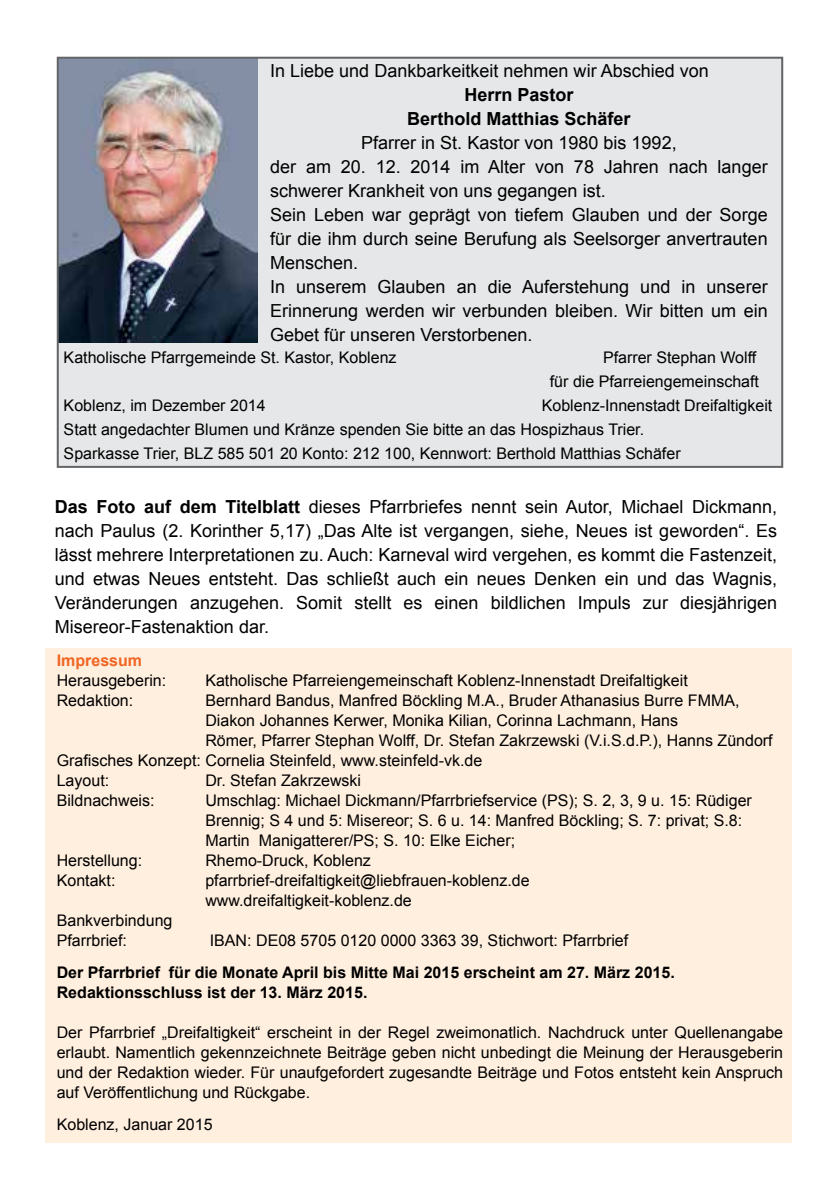
<style>
.page{position:relative;width:840px;height:1191px;background:#fff}
.page>*{position:absolute;margin:0;border:0;box-sizing:border-box;transform-origin:0 0}
.t1{font:18px/24px "Arial";color:#000}
.t2{font:700 18px/24px "Arial";color:#000;text-align:center}
.t3{font:16px/20px "Arial";color:#000}
.t4{font:700 16px/20px "Arial";color:#000}
.t5{font:700 16px "Arial";color:#f26522}
.s1{font-weight:700}
</style>
<div class="page">
<div style="left:45px;top:648px;width:746px;height:494px;background:#ffefdf"></div>
<div style="left:58px;top:58px;width:723px;height:409px;background:#e6e7e8"></div>
<img style="left:60px;top:60px;width:197px;height:282px">
<div style="left:57px;top:57px;width:725px;height:411px;border:2px solid #636466"></div>
<p class="t1" style="left:270px;top:58px;width:440px">In Liebe und Dankbarkeitkeit nehmen wir Abschied von</p>
<p class="t2" style="left:407px;top:83px;width:225px">Herrn Pastor<br>Berthold Matthias Schäfer</p>
<p class="t1" style="left:270px;top:130px;width:498px;text-indent:91px">Pfarrer in St. Kastor von 1980 bis 1992,<br>der am 20. 12. 2014 im Alter von 78 Jahren nach langer schwerer Krankheit von uns gegangen ist.<br>Sein Leben war geprägt von tiefem Glauben und der Sorge für die ihm durch seine Berufung als Seelsorger anvertrauten Menschen.<br>In unserem Glauben an die Auferstehung und in unserer Erinnerung werden wir verbunden bleiben. Wir bitten um ein Gebet für unseren Verstorbenen.</p>
<p class="t3" style="left:64px;top:348px;width:334px">Katholische Pfarrgemeinde St. Kastor, Koblenz</p>
<p class="t3" style="left:549px;top:346px;width:210px;line-height:24px;text-align:right">Pfarrer Stephan Wolff<br>für die Pfarreiengemeinschaft</p>
<p class="t3" style="left:64px;top:396px;width:203px">Koblenz, im Dezember 2014</p>
<p class="t3" style="left:64px;top:394px;width:709px;line-height:24px;text-indent:478px">Koblenz-Innenstadt Dreifaltigkeit<br>Statt angedachter Blumen und Kränze spenden Sie bitte an das Hospizhaus Trier.<br>Sparkasse Trier, BLZ 585 501 20 Konto: 212 100, Kennwort: Berthold Matthias Schäfer</p>
<p class="t1" style="left:55px;top:494px;width:723px;text-align:justify"><span class="s1">Das Foto auf dem Titelblatt</span> dieses Pfarrbriefes nennt sein Autor, Michael Dickmann, nach Paulus (2. Korinther 5,17) „Das Alte ist vergangen, siehe, Neues ist geworden“. Es lässt mehrere Interpretationen zu. Auch: Karneval wird vergehen, es kommt die Fastenzeit, und etwas Neues entsteht. Das schließt auch ein neues Denken ein und das Wagnis, Veränderungen anzugehen. Somit stellt es einen bildlichen Impuls zur diesjährigen Misereor-Fastenaktion dar.</p>
<p class="t5" style="left:57px;top:649px;width:87px">Impressum</p>
<p class="t3" style="left:57px;top:670px;width:111px">Herausgeberin:</p>
<p class="t3" style="left:205px;top:670px;width:483px">Katholische Pfarreiengemeinschaft Koblenz-Innenstadt Dreifaltigkeit</p>
<p class="t3" style="left:57px;top:690px;width:78px">Redaktion:</p>
<p class="t3" style="left:205px;top:690px;width:535px">Bernhard Bandus, Manfred Böckling M.A., Bruder Athanasius Burre FMMA,</p>
<p class="t3" style="left:205px;top:710px;width:474px">Diakon Johannes Kerwer, Monika Kilian, Corinna Lachmann, Hans</p>
<p class="t3" style="left:205px;top:730px;width:568px">Römer, Pfarrer Stephan Wolff, Dr. Stefan Zakrzewski (V.i.S.d.P.), Hanns Zündorf</p>
<p class="t3" style="left:57px;top:750px;width:427px">Grafisches Konzept: Cornelia Steinfeld, www.steinfeld-vk.de</p>
<p class="t3" style="left:57px;top:770px;width:54px">Layout:</p>
<p class="t3" style="left:205px;top:770px;width:157px">Dr. Stefan Zakrzewski</p>
<p class="t3" style="left:57px;top:790px;width:99px">Bildnachweis:</p>
<p class="t3" style="left:205px;top:790px;width:547px">Umschlag: Michael Dickmann/Pfarrbriefservice (PS); S. 2, 3, 9 u. 15: Rüdiger<br>Brennig; S 4 und 5: Misereor; S. 6 u. 14: Manfred Böckling; S. 7: privat; S.8:<br>Martin Manigatterer/PS; S. 10: Elke Eicher;</p>
<p class="t3" style="left:57px;top:850px;width:87px">Herstellung:</p>
<p class="t3" style="left:205px;top:850px;width:167px">Rhemo-Druck, Koblenz</p>
<p class="t3" style="left:57px;top:870px;width:60px">Kontakt:</p>
<p class="t3" style="left:205px;top:870px;width:325px">pfarrbrief-dreifaltigkeit@liebfrauen-koblenz.de www.dreifaltigkeit-koblenz.de</p>
<p class="t3" style="left:57px;top:910px;width:117px">Bankverbindung<br>Pfarrbrief:</p>
<p class="t3" style="left:210px;top:930px;width:419px">IBAN: DE08 5705 0120 0000 3363 39, Stichwort: Pfarrbrief</p>
<p class="t4" style="left:57px;top:962px;width:619px">Der Pfarrbrief für die Monate April bis Mitte Mai 2015 erscheint am 27. März 2015.<br>Redaktionsschluss ist der 13. März 2015.</p>
<p class="t3" style="left:57px;top:1022px;width:727px;text-align:justify">Der Pfarrbrief „Dreifaltigkeit“ erscheint in der Regel zweimonatlich. Nachdruck unter Quellenangabe erlaubt. Namentlich gekennzeichnete Beiträge geben nicht unbedingt die Meinung der Herausgeberin und der Redaktion wieder. Für unaufgefordert zugesandte Beiträge und Fotos entsteht kein Anspruch auf Veröffentlichung und Rückgabe.</p>
<p class="t3" style="left:57px;top:1114px;width:157px">Koblenz, Januar 2015</p>
</div>
